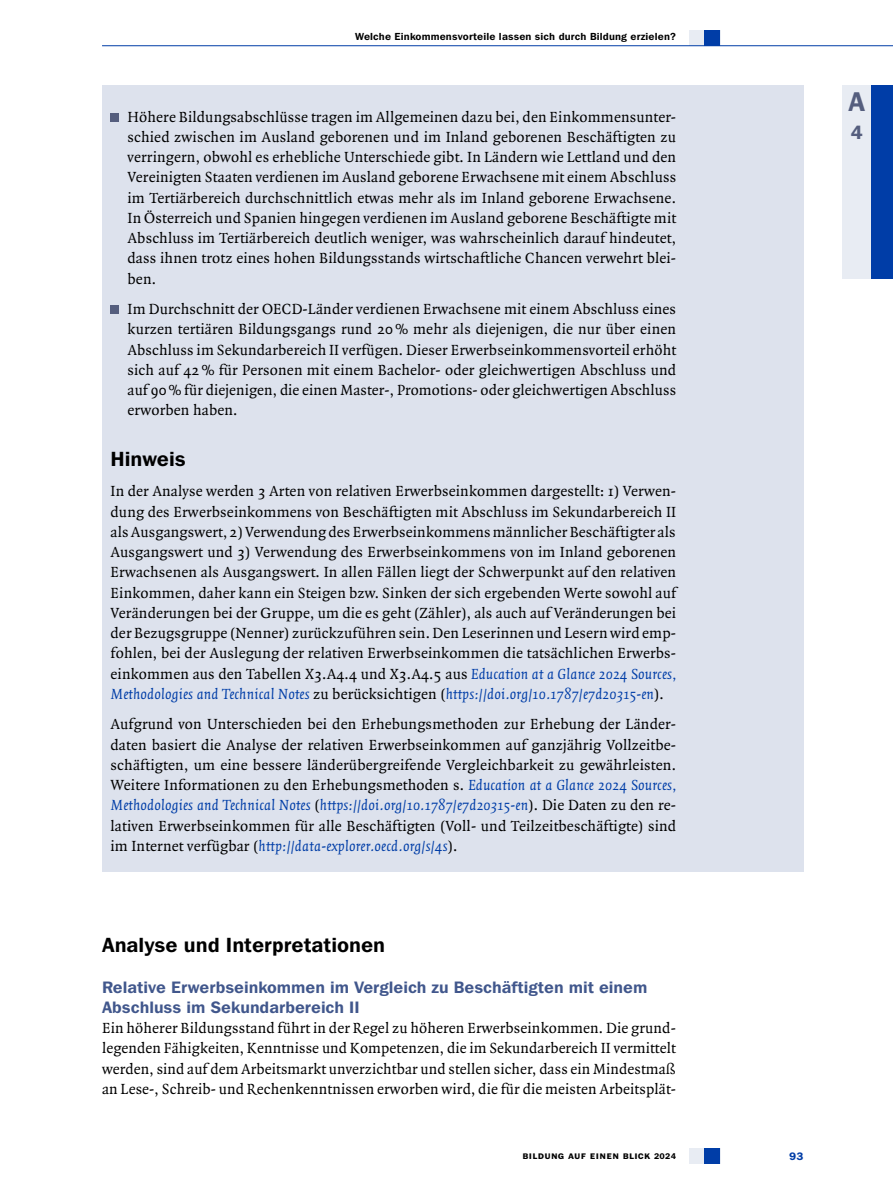
<style>
.page{position:relative;width:893px;height:1191px;background:#fff}
.page>*{position:absolute;margin:0;border:0;box-sizing:border-box;transform-origin:0 0}
.t1{font:700 27px "Franklin Gothic OT";color:#555e7e}
.t2{font:700 21px "Franklin Gothic OT";color:#555e7e}
.t3{font:700 20.4px "Franklin Gothic OT";color:#000}
.t4{font:700 16.5px/20.2px "Franklin Gothic OT";color:#41578c}
.t5{font:15.75px/20.2px "Quadraat OT";letter-spacing:.01em;color:#000;text-align:justify}
.t6{font:700 12px "Franklin Gothic OT";color:#003da7}
.t7{font:700 10.35px "Franklin Gothic OT";letter-spacing:.025em;color:#000}
.t8{font:700 10.2px "Franklin Gothic OT";letter-spacing:.015em;color:#000}
.s1{font-style:italic;color:#003da7}
.s2{font-size:9.15px}
</style>
<div class="page">
<div style="left:689px;top:30px;width:31px;height:15px;background:#e8ecf3"></div>
<div style="left:842px;top:85px;width:51px;height:194px;background:#e8ecf3"></div>
<div style="left:872px;top:85px;width:21px;height:194px;background:#003da7"></div>
<hr style="left:102px;top:45px;width:791px;height:1px;background:#003da7">
<div style="left:704px;top:30px;width:16px;height:15px;background:#003da7"></div>
<div style="left:689px;top:1148px;width:31px;height:15px;background:#e8ecf3"></div>
<div style="left:704px;top:1148px;width:16px;height:15px;background:#003da7"></div>
<div style="left:102px;top:85px;width:702px;height:786px;background:#dde2ed"></div>
<div style="left:111px;top:113px;width:8px;height:9px;background:#555e7e"></div>
<div style="left:111px;top:305px;width:8px;height:9px;background:#555e7e"></div>
<p class="t8" style="left:355px;top:30px;width:322px">Welche Einkommensvorteile lassen sich durch Bildung erzielen?</p>
<p class="t5" style="left:128px;top:107px;width:550px">Höhere Bildungsabschlüsse tragen im Allgemeinen dazu bei, den Einkommensunter&shy;schied zwischen im Ausland geborenen und im Inland geborenen Beschäftigten zu verringern, obwohl es erhebliche Unterschiede gibt. In Ländern wie Lettland und den Vereinigten Staaten verdienen im Ausland geborene Erwachsene mit einem Abschluss im Tertiärbereich durchschnittlich etwas mehr als im Inland geborene Erwachsene.<br>In Österreich und Spanien hingegen verdienen im Ausland geborene Beschäftigte mit Abschluss im Tertiärbereich deutlich weniger, was wahrscheinlich darauf hindeutet, dass ihnen trotz eines hohen Bildungsstands wirtschaftliche Chancen verwehrt blei&shy;ben.</p>
<p class="t5" style="left:128px;top:300px;width:550px">Im Durchschnitt der OECD-Länder verdienen Erwachsene mit einem Abschluss eines kurzen tertiären Bildungsgangs rund 20 % mehr als diejenigen, die nur über einen Abschluss im Sekundarbereich II verfügen. Dieser Erwerbseinkommensvorteil erhöht sich auf 42 % für Personen mit einem Bachelor- oder gleichwertigen Abschluss und auf 90 % für diejenigen, die einen Master-, Promotions- oder gleichwertigen Abschluss erworben haben.</p>
<p class="t3" style="left:111px;top:446px;width:77px">Hinweis</p>
<p class="t5" style="left:111px;top:482px;width:568px">In der Analyse werden 3 Arten von relativen Erwerbseinkommen dargestellt: 1) Verwen&shy;dung des Erwerbseinkommens von Beschäftigten mit Abschluss im Sekundarbereich II als Ausgangswert, 2) Verwendung des Erwerbseinkommens männlicher Beschäftigter als Ausgangswert und 3) Verwendung des Erwerbseinkommens von im Inland geborenen Erwachsenen als Ausgangswert. In allen Fällen liegt der Schwerpunkt auf den relativen Einkommen, daher kann ein Steigen bzw. Sinken der sich ergebenden Werte sowohl auf Veränderungen bei der Gruppe, um die es geht (Zähler), als auch auf Veränderungen bei der Bezugsgruppe (Nenner) zurückzuführen sein. Den Leserinnen und Lesern wird emp&shy;fohlen, bei der Auslegung der relativen Erwerbseinkommen die tatsächlichen Erwerbs&shy;einkommen aus den Tabellen X3.A4.4 und X3.A4.5 aus <span class="s1">Education at a Glance 2024 Sources, Methodologies and Technical Notes</span> zu berücksichtigen (<span class="s1">https://doi.org/10.1787/e7d20315-en</span>).</p>
<p class="t5" style="left:111px;top:715px;width:568px">Aufgrund von Unterschieden bei den Erhebungsmethoden zur Erhebung der Länder&shy;daten basiert die Analyse der relativen Erwerbseinkommen auf ganzjährig Vollzeitbe&shy;schäftigten, um eine bessere länderübergreifende Vergleichbarkeit zu gewährleisten.<br>Weitere Informationen zu den Erhebungsmethoden s. <span class="s1">Education at a Glance 2024 Sources, Methodologies and Technical Notes</span> (<span class="s1">https://doi.org/10.1787/e7d20315-en</span>). Die Daten zu den re&shy;lativen Erwerbseinkommen für alle Beschäftigten (Voll- und Teilzeitbeschäftigte) sind im Internet verfügbar (<span class="s1">http://data-explorer.oecd.org/s/4s</span>).</p>
<p class="t3" style="left:102px;top:932px;width:285px">Analyse und Interpretationen</p>
<p class="t4" style="left:102px;top:976px;width:547px">Relative Erwerbseinkommen im Vergleich zu Beschäftigten mit einem<br>Abschluss im Sekundarbereich II</p>
<p class="t5" style="left:102px;top:1019px;width:576px">Ein höherer Bildungsstand führt in der Regel zu höheren Erwerbseinkommen. Die grund&shy;legenden Fähigkeiten, Kenntnisse und Kompetenzen, die im Sekundarbereich II vermittelt werden, sind auf dem Arbeitsmarkt unverzichtbar und stellen sicher, dass ein Mindestmaß an Lese-, Schreib- und Rechenkenntnissen erworben wird, die für die meisten Arbeitsplät-</p>
<p class="t7" style="left:522px;top:1149px;width:155px">bildung auf einen blick <span class="s2">2024</span></p>
<p class="t6" style="left:789px;top:1148px;width:16px">93</p>
<h1 class="t1" style="left:848px;top:84px;width:18px">A</h1>
<h2 class="t2" style="left:851px;top:118px;width:14px">4</h2>
</div>
